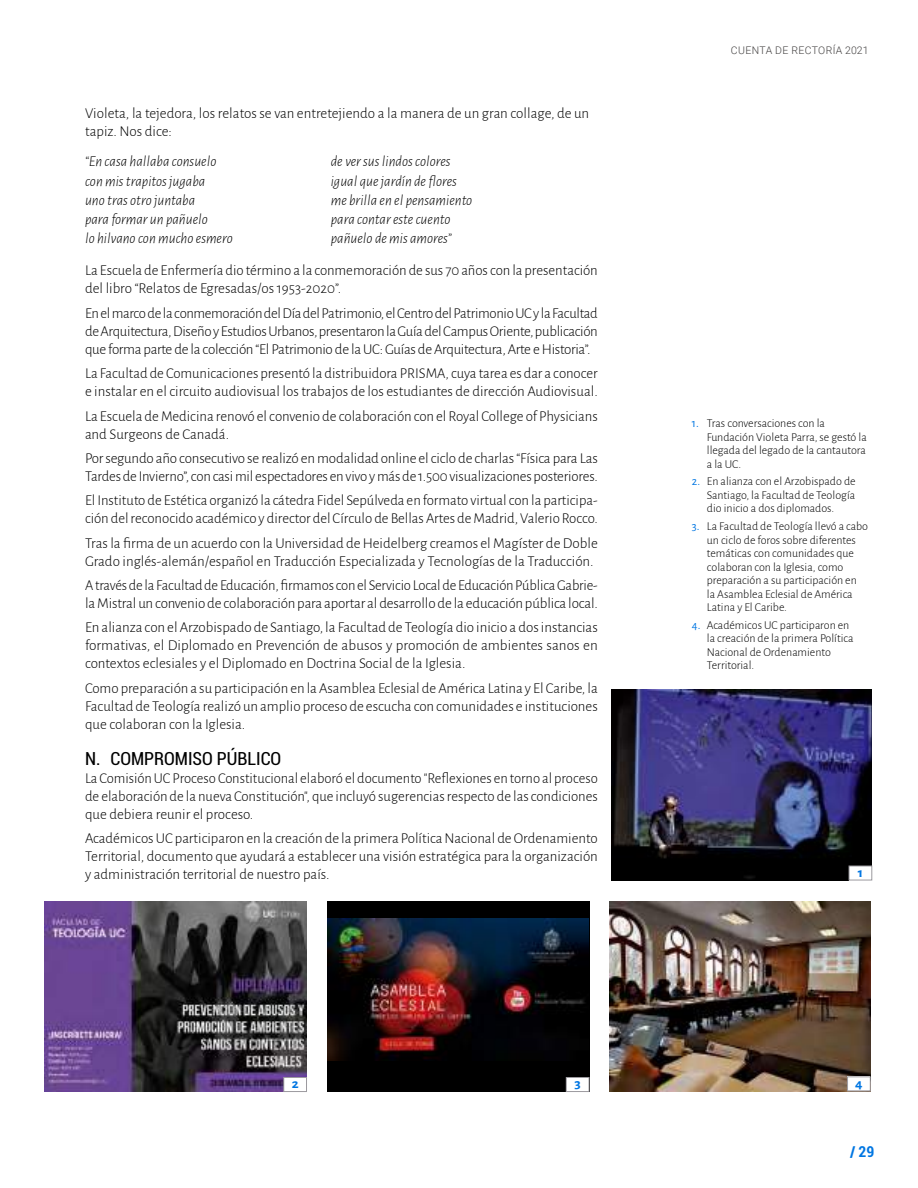
<style>
.page{position:relative;width:918px;height:1188px;background:#fff}
.page>*{position:absolute;margin:0;border:0;box-sizing:border-box;transform-origin:0 0}
.t1{font:condensed 18px "Roboto";color:#000}
.t2{font:300 15px/18px "Alegreya Sans";color:#000}
.t3{font:italic 300 15px/19.4px "Alegreya Sans";color:#000}
.t4{font:700 condensed 15px "Roboto";color:#0076e2}
.t5{font:700 13.5px "Alegreya Sans";color:#0076e2;scale:1.09 1}
.t6{font:300 12px/13.5px "Alegreya Sans";color:#000}
.t7{font:300 10.5px "Roboto";letter-spacing:.035em;color:#434141}
.s1{font-weight:400;color:#0076e2}
</style>
<div class="page">
<img style="left:609px;top:901px;width:261px;height:190px">
<div style="left:327px;top:901px;width:262px;height:191px;background:#000"></div>
<img style="left:327px;top:918px;width:261px;height:142px">
<img style="left:45px;top:901px;width:262px;height:191px">
<img style="left:611px;top:690px;width:261px;height:190px">
<div style="left:849px;top:866px;width:23px;height:14px;background:#fff"></div>
<div style="left:849px;top:866px;width:23px;height:14px;border:1px solid #9c9a9f"></div>
<div style="left:566px;top:1078px;width:23px;height:14px;background:#fff"></div>
<div style="left:566px;top:1077px;width:23px;height:15px;border:1px solid #9c9a9f"></div>
<div style="left:284px;top:1078px;width:23px;height:14px;background:#fff"></div>
<div style="left:284px;top:1077px;width:23px;height:15px;border:1px solid #9c9a9f"></div>
<div style="left:848px;top:1077px;width:22px;height:14px;background:#fff"></div>
<div style="left:847px;top:1077px;width:23px;height:14px;border:1px solid #9c9a9f"></div>
<p class="t2" style="left:85px;top:104px;width:506px">Violeta, la tejedora, los relatos se van entretejiendo a la manera de un gran collage, de un tapiz. Nos dice:</p>
<p class="t3" style="left:85px;top:151px;width:149px">“En casa hallaba consuelo con mis trapitos jugaba<br>uno tras otro juntaba<br>para formar un pañuelo<br>lo hilvano con mucho esmero</p>
<p class="t3" style="left:331px;top:151px;width:143px">de ver sus lindos colores igual que jardín de flores me brilla en el pensamiento para contar este cuento pañuelo de mis amores”</p>
<p class="t2" style="left:85px;top:261px;width:514px">La Escuela de Enfermería dio término a la conmemoración de sus 70 años con la presentación del libro “Relatos de Egresadas/os 1953-2020”.</p>
<p class="t2" style="left:85px;top:303px;width:514px;text-align:justify">En el marco de la conmemoración del Día del Patrimonio, el Centro del Patrimonio UC y la Facultad de Arquitectura, Diseño y Estudios Urbanos, presentaron la Guía del Campus Oriente, publicación que forma parte de la colección “El Patrimonio de la UC: Guías de Arquitectura, Arte e Historia”.</p>
<p class="t2" style="left:85px;top:364px;width:514px">La Facultad de Comunicaciones presentó la distribuidora PRISMA, cuya tarea es dar a conocer e instalar en el circuito audiovisual los trabajos de los estudiantes de dirección Audiovisual.</p>
<p class="t2" style="left:85px;top:406px;width:514px">La Escuela de Medicina renovó el convenio de colaboración con el Royal College of Physicians and Surgeons de Canadá.</p>
<p class="t2" style="left:85px;top:448px;width:514px">Por segundo año consecutivo se realizó en modalidad online el ciclo de charlas “Física para Las<br>Tardes de Invierno”, con casi mil espectadores en vivo y más de 1.500 visualizaciones posteriores.</p>
<p class="t2" style="left:85px;top:491px;width:514px">El Instituto de Estética organizó la cátedra Fidel Sepúlveda en formato virtual con la participa&shy;ción del reconocido académico y director del Círculo de Bellas Artes de Madrid, Valerio Rocco.</p>
<p class="t2" style="left:85px;top:533px;width:514px">Tras la firma de un acuerdo con la Universidad de Heidelberg creamos el Magíster de Doble<br>Grado inglés-alemán/español en Traducción Especializada y Tecnologías de la Traducción.</p>
<p class="t2" style="left:85px;top:576px;width:514px">A través de la Facultad de Educación, firmamos con el Servicio Local de Educación Pública Gabrie&shy;la Mistral un convenio de colaboración para aportar al desarrollo de la educación pública local.</p>
<p class="t2" style="left:85px;top:618px;width:514px;text-align:justify">En alianza con el Arzobispado de Santiago, la Facultad de Teología dio inicio a dos instancias formativas, el Diplomado en Prevención de abusos y promoción de ambientes sanos en contextos eclesiales y el Diplomado en Doctrina Social de la Iglesia.</p>
<p class="t2" style="left:85px;top:678px;width:514px;text-align:justify">Como preparación a su participación en la Asamblea Eclesial de América Latina y El Caribe, la Facultad de Teología realizó un amplio proceso de escucha con comunidades e instituciones que colaboran con la Iglesia.</p>
<p class="t1" style="left:85px;top:746px;width:198px">N. COMPROMISO PÚBLICO</p>
<p class="t2" style="left:85px;top:768px;width:514px;text-align:justify">La Comisión UC Proceso Constitucional elaboró el documento "Reflexiones en torno al proceso de elaboración de la nueva Constitución", que incluyó sugerencias respecto de las condiciones que debiera reunir el proceso.</p>
<p class="t2" style="left:85px;top:829px;width:514px;text-align:justify">Académicos UC participaron en la creación de la primera Política Nacional de Ordenamiento Territorial, documento que ayudará a establecer una visión estratégica para la organización y administración territorial de nuestro país.</p>
<p class="t7" style="left:731px;top:42px;width:139px">CUENTA DE RECTORÍA 2021</p>
<p class="t6" style="left:707px;top:416px;width:161px;text-indent:-15px"><span class="s1">1.</span> Tras conversaciones con la<br>Fundación Violeta Parra, se gestó la llegada del legado de la cantautora a la UC.</p>
<p class="t6" style="left:707px;top:474px;width:150px;text-align:justify;text-indent:-15px"><span class="s1">2.</span> En alianza con el Arzobispado de Santiago, la Facultad de Teología dio inicio a dos diplomados.</p>
<p class="t6" style="left:707px;top:519px;width:163px;text-indent:-15px"><span class="s1">3.</span> La Facultad de Teología llevó a cabo un ciclo de foros sobre diferentes temáticas con comunidades que colaboran con la Iglesia, como preparación a su participación en<br>la Asamblea Eclesial de América<br>Latina y El Caribe.</p>
<p class="t6" style="left:707px;top:618px;width:148px;text-indent:-15px"><span class="s1">4.</span> Académicos UC participaron en la creación de la primera Política<br>Nacional de Ordenamiento<br>Territorial.</p>
<p class="t5" style="left:858px;top:863px;width:6px">1</p>
<p class="t5" style="left:292px;top:1074px;width:8px">2</p>
<p class="t5" style="left:575px;top:1074px;width:7px">3</p>
<p class="t5" style="left:855px;top:1074px;width:8px">4</p>
<p class="t4" style="left:850px;top:1141px;width:26px">/ 29</p>
</div>
